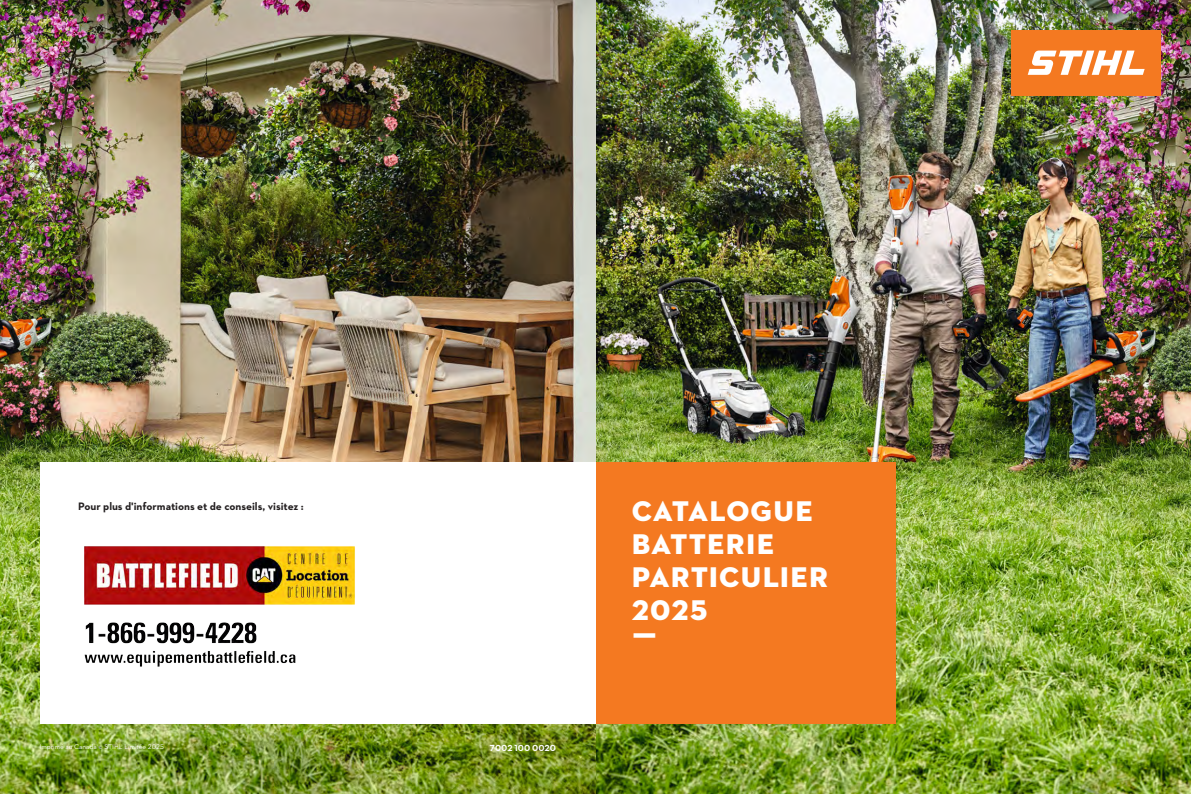
<style>
.page{position:relative;width:1191px;height:794px;background:#fff}
.page>*{position:absolute;margin:0;border:0;box-sizing:border-box;transform-origin:0 0}
.t1{font:29px/33px "STIHL Contraface Display Titling";letter-spacing:-.01em;color:#fff}
.t2{font:700 11px "STIHL Contraface Text";letter-spacing:-.005em;color:#231f20}
._01_Titel{font:700 9px "STIHL Contraface Text";letter-spacing:-.005em;color:#fff}
._01_Titel-2{font:7px "STIHL Contraface Text";letter-spacing:-.005em;color:#fff}
</style>
<div class="page">
<img style="left:595px;top:0;width:596px;height:794px">
<div style="left:586px;top:462px;width:310px;height:261px;background:#f47921"></div>
<div style="left:1011px;top:30px;width:150px;height:65px;background:#f47921"></div>
<svg style="left:1027px;top:51px;width:117px;height:24px"></svg>
<img style="left:0;top:0;width:595px;height:794px">
<div style="left:40px;top:462px;width:555px;height:262px;background:#fff"></div>
<img style="left:84px;top:546px;width:271px;height:121px">
<p class="t2" style="left:78px;top:499px;width:227px">Pour plus d'informations et de conseils, visitez :</p>
<p class="_01_Titel-2" style="left:40px;top:742px;width:126px">Imprimé au Canada © STIHL Limitée 2025</p>
<p class="_01_Titel" style="left:490px;top:742px;width:67px">7002 100 0020</p>
<p class="t1" style="left:631px;top:495px;width:184px">CATALOGUE<br>BATTERIE</p>
<p class="t1" style="left:631px;top:561px;width:199px">PARTICULIER</p>
<p class="t1" style="left:631px;top:594px;width:79px">2025</p>
<p class="t1" style="left:631px;top:627px;width:28px">ƒ</p>
</div>
